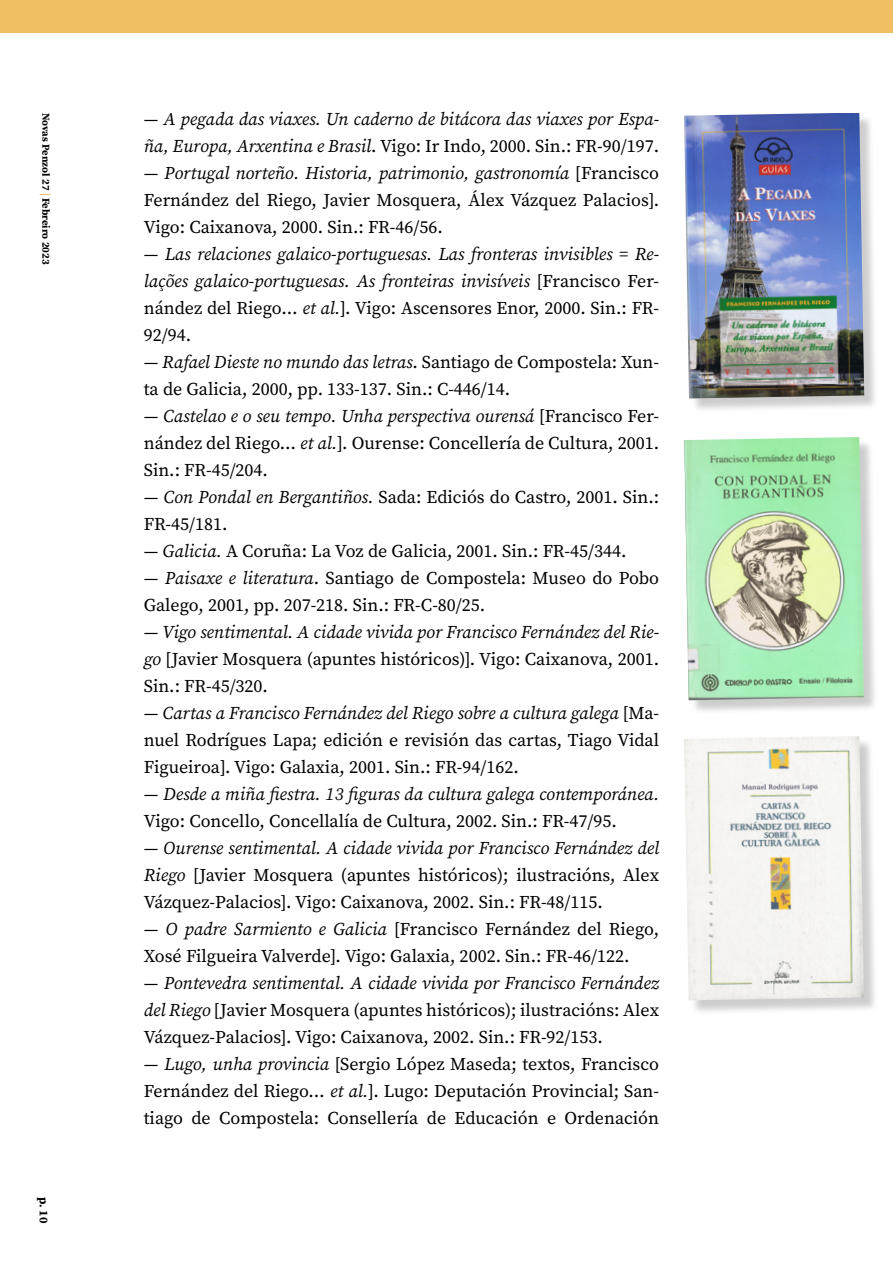
<style>
.page{position:relative;width:893px;height:1263px;background:#fff}
.page>*{position:absolute;margin:0;border:0;box-sizing:border-box;transform-origin:0 0}
.Body_Text{font:18px/27px "Source Serif Pro";color:#000;text-align:justify}
.Body_Text-2{font:italic 18px/27px "Source Serif Pro";color:#000}
.t1{font:700 12px "Source Serif Pro";color:#000}
.t2{font:700 10.5px "Source Serif Pro";color:#000}
.s1{color:#f0c066}
.s2{font-style:normal}
.s3{font-style:italic}
</style>
<div class="page">
<div style="left:0;top:0;width:893px;height:33px;background:#f0c066"></div>
<div style="left:686px;top:115px;width:192px;height:298px;background:#000;opacity:.2"></div>
<img style="left:684px;top:113px;width:180px;height:285px">
<div style="left:686px;top:439px;width:192px;height:276px;background:#000;opacity:.2"></div>
<img style="left:684px;top:437px;width:180px;height:263px">
<div style="left:686px;top:738px;width:192px;height:277px;background:#000;opacity:.2"></div>
<img style="left:684px;top:736px;width:180px;height:264px">
<p class="t2" style="left:53px;top:113px;width:153px;rotate:90deg">Novas Penzol 27 <span class="s1">|</span> Febreiro 2023</p>
<p class="t1" style="left:52px;top:1196px;width:28px;rotate:90deg">p. 10</p>
<p class="Body_Text-2" style="left:144px;top:106px;width:517px"><span class="s2">—</span> A pegada das viaxes. Un caderno de bitácora das viaxes por Espa&shy;ña, Europa, Arxentina e Brasil<span class="s2">. Vigo: Ir Indo, 2000. Sin.: FR-90/197.</span></p>
<p class="Body_Text" style="left:144px;top:160px;width:517px">— <span class="s3">Portugal norteño. Historia, patrimonio, gastronomía</span> [Francisco Fernández del Riego, Javier Mosquera, Álex Vázquez Palacios].<br>Vigo: Caixanova, 2000. Sin.: FR-46/56.</p>
<p class="Body_Text-2" style="left:144px;top:241px;width:517px;text-align:justify"><span class="s2">—</span> Las relaciones galaico-portuguesas. Las fronteras invisibles = Re&shy;lações galaico-portuguesas. As fronteiras invisíveis <span class="s2">[Francisco Fer&shy;nández del Riego…</span> et al.<span class="s2">]. Vigo: Ascensores Enor, 2000. Sin.: FR-92/94.</span></p>
<p class="Body_Text" style="left:144px;top:349px;width:517px">— <span class="s3">Rafael Dieste no mundo das letras</span>. Santiago de Compostela: Xun&shy;ta de Galicia, 2000, pp. 133-137. Sin.: C-446/14.</p>
<p class="Body_Text" style="left:144px;top:403px;width:517px">— <span class="s3">Castelao e o seu tempo. Unha perspectiva ourensá</span> [Francisco Fer&shy;nández del Riego… <span class="s3">et al.</span>]. Ourense: Concellería de Cultura, 2001.<br>Sin.: FR-45/204.</p>
<p class="Body_Text" style="left:144px;top:484px;width:517px">— <span class="s3">Con Pondal en Bergantiños.</span> Sada: Ediciós do Castro, 2001. Sin.:<br>FR-45/181.</p>
<p class="Body_Text" style="left:144px;top:538px;width:484px">— <span class="s3">Galicia.</span> A Coruña: La Voz de Galicia, 2001. Sin.: FR-45/344.</p>
<p class="Body_Text" style="left:144px;top:565px;width:517px">— <span class="s3">Paisaxe e literatura</span>. Santiago de Compostela: Museo do Pobo<br>Galego, 2001, pp. 207-218. Sin.: FR-C-80/25.</p>
<p class="Body_Text" style="left:144px;top:619px;width:517px">— <span class="s3">Vigo sentimental. A cidade vivida por Francisco Fernández del Rie&shy;go</span> [Javier Mosquera (apuntes históricos)]. Vigo: Caixanova, 2001.<br>Sin.: FR-45/320.</p>
<p class="Body_Text" style="left:144px;top:700px;width:517px">— <span class="s3">Cartas a Francisco Fernández del Riego sobre a cultura galega</span> [Ma&shy;nuel Rodrígues Lapa; edición e revisión das cartas, Tiago Vidal Figueiroa]. Vigo: Galaxia, 2001. Sin.: FR-94/162.</p>
<p class="Body_Text-2" style="left:144px;top:781px;width:517px"><span class="s2">—</span> Desde a miña fiestra. 13 figuras da cultura galega contemporánea.<br><span class="s2">Vigo: Concello, Concellalía de Cultura, 2002. Sin.: FR-47/95.</span></p>
<p class="Body_Text" style="left:144px;top:835px;width:517px">— <span class="s3">Ourense sentimental. A cidade vivida por Francisco Fernández del Riego</span> [Javier Mosquera (apuntes históricos); ilustracións, Alex Vázquez-Palacios]. Vigo: Caixanova, 2002. Sin.: FR-48/115.</p>
<p class="Body_Text" style="left:144px;top:916px;width:517px">— <span class="s3">O padre Sarmiento e Galicia</span> [Francisco Fernández del Riego,<br>Xosé Filgueira Valverde]. Vigo: Galaxia, 2002. Sin.: FR-46/122.</p>
<p class="Body_Text" style="left:144px;top:970px;width:517px">— <span class="s3">Pontevedra sentimental. A cidade vivida por Francisco Fernández del Riego</span> [Javier Mosquera (apuntes históricos); ilustracións: Alex Vázquez-Palacios]. Vigo: Caixanova, 2002. Sin.: FR-92/153.</p>
<p class="Body_Text" style="left:144px;top:1051px;width:517px">— <span class="s3">Lugo, unha provincia</span> [Sergio López Maseda; textos, Francisco Fernández del Riego… <span class="s3">et al.</span>]. Lugo: Deputación Provincial; San&shy;tiago de Compostela: Consellería de Educación e Ordenación</p>
</div>
